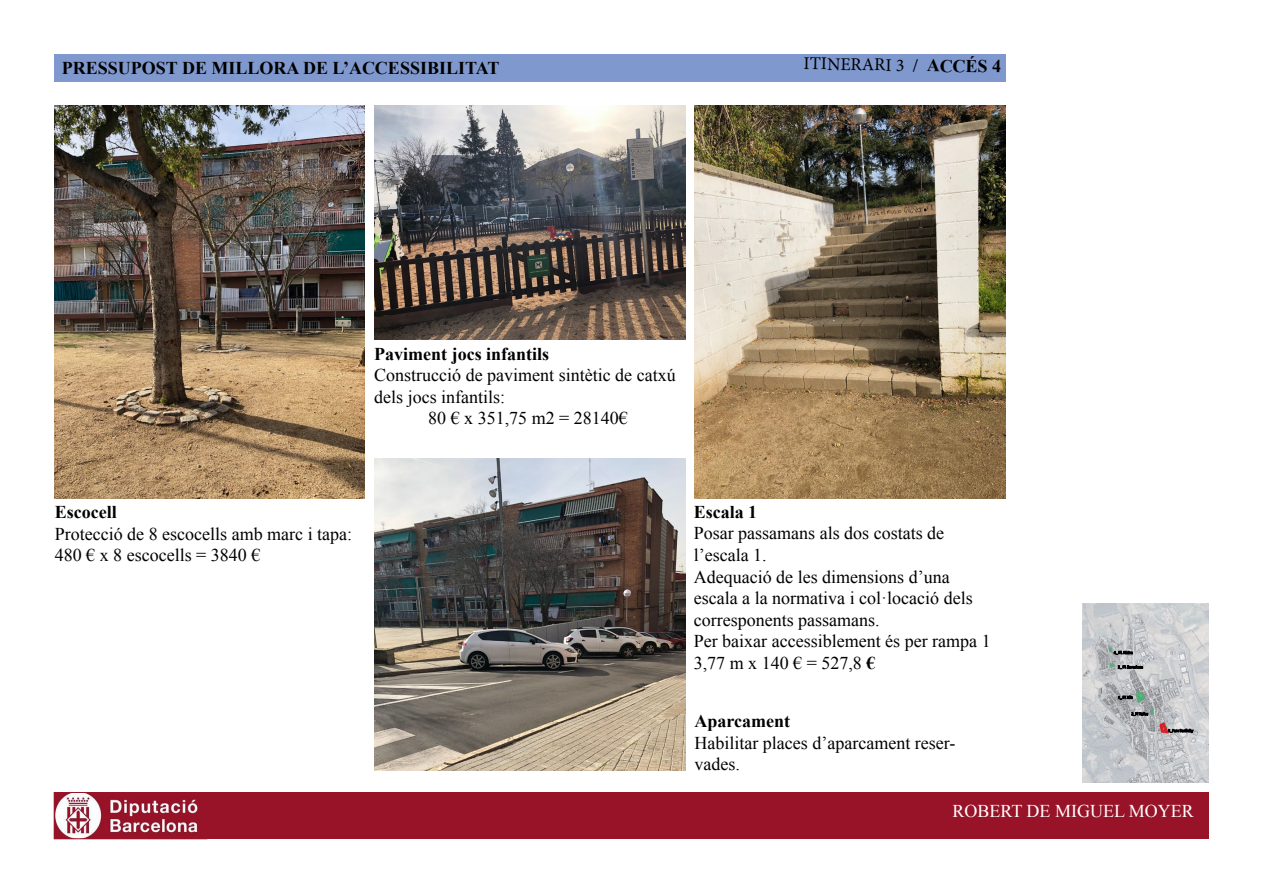
<style>
.page{position:relative;width:1263px;height:893px;background:#fff}
.page>*{position:absolute;margin:0;border:0;box-sizing:border-box;transform-origin:0 0}
.t1{font:18px/21.6px "Times New Roman";color:#000}
.t2{font:700 18px "Times New Roman";color:#000}
.t3{font:18px "Times New Roman";color:#fff}
.t4{font:18px "Minion Pro";color:#000}
.s1{font-family:"Times New Roman";font-weight:700}
.s2{font-weight:700}
</style>
<div class="page">
<div style="left:54px;top:792px;width:1155px;height:47px;background:#981328"></div>
<img style="left:56px;top:794px;width:142px;height:43px">
<img style="left:1082px;top:603px;width:127px;height:179px">
<svg style="left:1131px;top:712px;width:17px;height:4px"></svg>
<svg style="left:1118px;top:696px;width:15px;height:4px"></svg>
<svg style="left:1118px;top:665px;width:25px;height:4px"></svg>
<svg style="left:1114px;top:651px;width:19px;height:4px"></svg>
<svg style="left:1157px;top:720px;width:36px;height:15px"></svg>
<div style="left:54px;top:54px;width:952px;height:27px;background:#7f99ce"></div>
<img style="left:54px;top:106px;width:311px;height:392px">
<img style="left:374px;top:106px;width:312px;height:233px">
<img style="left:374px;top:459px;width:312px;height:311px">
<img style="left:694px;top:106px;width:311px;height:392px">
<p class="t2" style="left:62px;top:55px;width:439px">PRESSUPOST DE MILLORA DE L’ACCESSIBILITAT</p>
<p class="t4" style="left:804px;top:51px;width:199px;rotate:1deg">ITINERARI 3 / <span class="s1">ACCÉS 4</span></p>
<p class="t2" style="left:374px;top:341px;width:176px">Paviment jocs infantils</p>
<p class="t1" style="left:374px;top:364px;width:303px">Construcció de paviment sintètic de catxú</p>
<p class="t1" style="left:374px;top:386px;width:133px">dels jocs infantils:</p>
<p class="t1" style="left:428px;top:407px;width:201px">80 € x 351,75 m2 = 28140€</p>
<p class="t2" style="left:55px;top:499px;width:63px">Escocell</p>
<p class="t1" style="left:55px;top:522px;width:299px">Protecció de 8 escocells amb marc i tapa:<br>480 € x 8 escocells = 3840 €</p>
<p class="t2" style="left:694px;top:499px;width:65px">Escala 1</p>
<p class="t1" style="left:694px;top:522px;width:298px">Posar passamans als dos costats de l’escala 1.<br>Adequació de les dimensions d’una escala a la normativa i col·locació dels corresponents passamans.<br>Per baixar accessiblement és per rampa 1<br>3,77 m x 140 € = 527,8 <span class="s2">€</span></p>
<p class="t2" style="left:694px;top:708px;width:97px">Aparcament</p>
<p class="t1" style="left:694px;top:731px;width:262px">Habilitar places d’aparcament reser&shy;vades.</p>
<p class="t3" style="left:952px;top:799px;width:243px">ROBERT DE MIGUEL MOYER</p>
</div>
